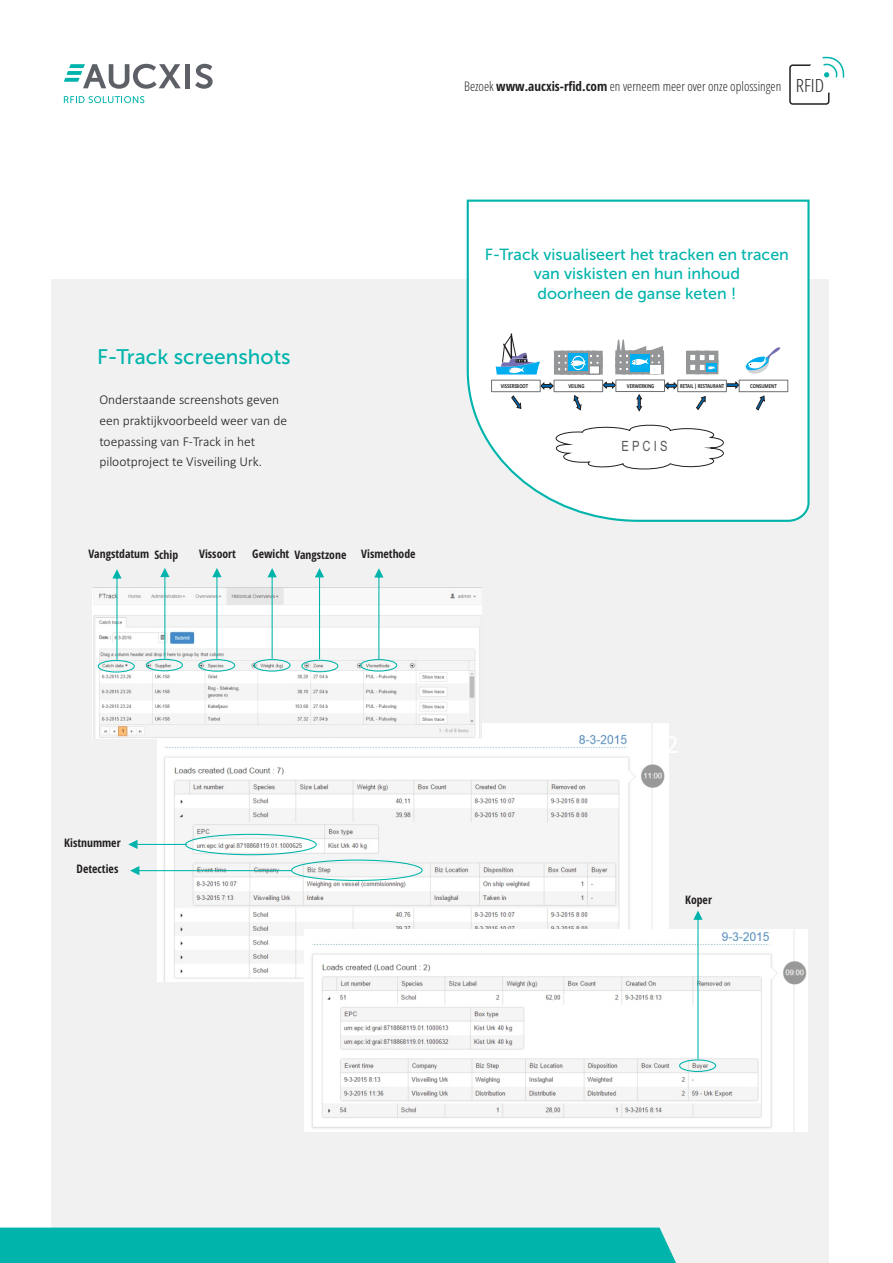
<style>
.page{position:relative;width:893px;height:1263px;background:#fff}
.page>*{position:absolute;margin:0;border:0;box-sizing:border-box;transform-origin:0 0}
.t1{font:21px "Museo Sans 500";color:#00b4ab}
.t2{font:16.05px/19.2px "Museo Sans 500";color:#00b4ab;text-align:center}
.t3{font:14.1px "Arial";color:#58595b;scale:.79 1}
.t4{font:300 13.5px/20.5px "Calibri";color:#231f20}
.t5{font:300 condensed 13.2px "Open Sans";color:#231f20}
.t6{font:700 condensed 11.7px "Open Sans";color:#231f20}
.t7{font:700 6px "Calibri";color:#231f20;scale:.79 1}
.s1{font-weight:700}
.s2{font-size:18.15px}
</style>
<div class="page">
<div style="left:52px;top:280px;width:777px;height:983px;background:#f1f1f2"></div>
<div style="left:185px;top:64px;width:5px;height:24px;background:#5d6167"></div>
<svg style="left:195px;top:64px;width:18px;height:25px"></svg>
<svg style="left:64px;top:64px;width:117px;height:25px"></svg>
<svg style="left:64px;top:96px;width:80px;height:7px"></svg>
<div style="left:0;top:1227px;width:676px;height:36px;background:#00b4ab"></div>
<img style="left:158px;top:724px;width:510px;height:257px">
<img style="left:92px;top:588px;width:389px;height:150px">
<div style="left:98px;top:660px;width:37px;height:12px;border:1px solid #00b4ab;border-radius:50%"></div>
<div style="left:185px;top:834px;width:132px;height:21px;border:1px solid #00b4ab;border-radius:50%"></div>
<div style="left:291px;top:859px;width:132px;height:22px;border:1px solid #00b4ab;border-radius:50%"></div>
<div style="left:146px;top:659px;width:37px;height:12px;border:1px solid #00b4ab;border-radius:50%"></div>
<div style="left:198px;top:659px;width:37px;height:13px;border:1px solid #00b4ab;border-radius:50%"></div>
<div style="left:301px;top:660px;width:37px;height:12px;border:1px solid #00b4ab;border-radius:50%"></div>
<div style="left:254px;top:659px;width:37px;height:12px;border:1px solid #00b4ab;border-radius:50%"></div>
<div style="left:360px;top:659px;width:37px;height:12px;border:1px solid #00b4ab;border-radius:50%"></div>
<svg style="left:112px;top:569px;width:10px;height:91px"></svg>
<svg style="left:160px;top:568px;width:9px;height:91px"></svg>
<svg style="left:212px;top:568px;width:10px;height:91px"></svg>
<svg style="left:267px;top:568px;width:10px;height:91px"></svg>
<svg style="left:315px;top:568px;width:9px;height:91px"></svg>
<svg style="left:374px;top:568px;width:9px;height:91px"></svg>
<svg style="left:128px;top:840px;width:59px;height:9px"></svg>
<svg style="left:130px;top:866px;width:162px;height:9px"></svg>
<img style="left:304px;top:929px;width:503px;height:202px">
<div style="left:679px;top:1059px;width:37px;height:13px;border:1px solid #00b4ab;border-radius:50%"></div>
<svg style="left:693px;top:910px;width:10px;height:149px"></svg>
<svg style="left:466px;top:199px;width:345px;height:323px;fill:#fff"></svg>
<svg style="left:616px;top:339px;width:47px;height:11px"></svg>
<div style="left:615px;top:350px;width:11px;height:11px;border:4px solid #949698"></div>
<div style="left:615px;top:357px;width:11px;height:11px;border:4px solid #949698"></div>
<div style="left:615px;top:364px;width:11px;height:10px;border:4px solid #949698"></div>
<div style="left:622px;top:350px;width:10px;height:11px;border:4px solid #949698"></div>
<div style="left:622px;top:357px;width:10px;height:11px;border:4px solid #949698"></div>
<div style="left:622px;top:364px;width:10px;height:10px;border:4px solid #949698"></div>
<div style="left:628px;top:350px;width:11px;height:11px;border:4px solid #949698"></div>
<div style="left:628px;top:357px;width:11px;height:11px;border:4px solid #949698"></div>
<div style="left:628px;top:364px;width:11px;height:10px;border:4px solid #949698"></div>
<div style="left:634px;top:350px;width:11px;height:11px;border:4px solid #949698"></div>
<div style="left:634px;top:364px;width:11px;height:10px;border:4px solid #949698"></div>
<div style="left:641px;top:350px;width:10px;height:11px;border:4px solid #949698"></div>
<div style="left:641px;top:364px;width:10px;height:10px;border:4px solid #949698"></div>
<div style="left:647px;top:350px;width:11px;height:11px;border:4px solid #949698"></div>
<div style="left:647px;top:357px;width:11px;height:11px;border:4px solid #949698"></div>
<div style="left:647px;top:364px;width:11px;height:10px;border:4px solid #949698"></div>
<div style="left:653px;top:350px;width:11px;height:11px;border:4px solid #949698"></div>
<div style="left:653px;top:357px;width:11px;height:11px;border:4px solid #949698"></div>
<div style="left:653px;top:364px;width:11px;height:10px;border:4px solid #949698"></div>
<div style="left:650px;top:366px;width:11px;height:8px;background:#fff"></div>
<div style="left:630px;top:354px;width:20px;height:17px;background:#00aeef"></div>
<svg style="left:631px;top:358px;width:18px;height:7px"></svg>
<div style="left:554px;top:351px;width:11px;height:10px;border:4px solid #949698"></div>
<div style="left:554px;top:357px;width:11px;height:11px;border:4px solid #949698"></div>
<div style="left:554px;top:364px;width:11px;height:11px;border:4px solid #949698"></div>
<div style="left:560px;top:351px;width:11px;height:10px;border:4px solid #949698"></div>
<div style="left:560px;top:357px;width:11px;height:11px;border:4px solid #949698"></div>
<div style="left:560px;top:364px;width:11px;height:11px;border:4px solid #949698"></div>
<div style="left:567px;top:351px;width:10px;height:10px;border:4px solid #949698"></div>
<div style="left:567px;top:357px;width:10px;height:11px;border:4px solid #949698"></div>
<div style="left:567px;top:364px;width:10px;height:11px;border:4px solid #949698"></div>
<div style="left:573px;top:351px;width:11px;height:10px;border:4px solid #949698"></div>
<div style="left:573px;top:364px;width:11px;height:11px;border:4px solid #949698"></div>
<div style="left:579px;top:351px;width:11px;height:10px;border:4px solid #949698"></div>
<div style="left:579px;top:364px;width:11px;height:11px;border:4px solid #949698"></div>
<div style="left:586px;top:351px;width:10px;height:10px;border:4px solid #949698"></div>
<div style="left:586px;top:364px;width:10px;height:11px;border:4px solid #949698"></div>
<div style="left:592px;top:351px;width:11px;height:10px;border:4px solid #949698"></div>
<div style="left:592px;top:357px;width:11px;height:11px;border:4px solid #949698"></div>
<div style="left:592px;top:364px;width:11px;height:11px;border:4px solid #949698"></div>
<div style="left:568px;top:354px;width:20px;height:17px;background:#00aeef"></div>
<svg style="left:570px;top:356px;width:30px;height:18px"></svg>
<div style="left:686px;top:351px;width:14px;height:14px;border:4px solid #949698"></div>
<div style="left:686px;top:360px;width:14px;height:14px;border:4px solid #949698"></div>
<div style="left:695px;top:351px;width:14px;height:14px;border:4px solid #949698"></div>
<div style="left:695px;top:360px;width:14px;height:14px;border:4px solid #949698"></div>
<div style="left:705px;top:351px;width:13px;height:14px;border:4px solid #949698"></div>
<div style="left:705px;top:360px;width:13px;height:14px;border:4px solid #949698"></div>
<svg style="left:745px;top:347px;width:36px;height:33px"></svg>
<svg style="left:540px;top:382px;width:14px;height:7px"></svg>
<svg style="left:603px;top:382px;width:13px;height:7px"></svg>
<svg style="left:665px;top:382px;width:13px;height:7px"></svg>
<svg style="left:574px;top:395px;width:7px;height:15px"></svg>
<svg style="left:636px;top:394px;width:6px;height:17px"></svg>
<svg style="left:726px;top:381px;width:13px;height:8px"></svg>
<svg style="left:756px;top:396px;width:9px;height:14px"></svg>
<svg style="left:696px;top:396px;width:10px;height:14px"></svg>
<svg style="left:511px;top:395px;width:10px;height:14px"></svg>
<div style="left:616px;top:380px;width:49px;height:12px;background:#fff;border:1px solid #6d6f71"></div>
<div style="left:678px;top:380px;width:48px;height:12px;background:#fff;border:1px solid #6d6f71"></div>
<div style="left:739px;top:380px;width:49px;height:12px;background:#fff;border:1px solid #6d6f71"></div>
<div style="left:554px;top:380px;width:49px;height:12px;background:#fff;border:1px solid #6d6f71"></div>
<div style="left:491px;top:380px;width:49px;height:12px;background:#fff;border:1px solid #6d6f71"></div>
<svg style="left:496px;top:334px;width:44px;height:40px"></svg>
<div style="left:706px;top:363px;width:10px;height:9px;background:#00aeef"></div>
<svg style="left:708px;top:366px;width:7px;height:4px"></svg>
<svg style="left:542px;top:423px;width:189px;height:48px"></svg>
<div style="left:789px;top:64px;width:40px;height:41px;border:1px solid #231f20;border-radius:3px"></div>
<div style="left:807px;top:57px;width:36px;height:36px;background:#fff;border-radius:50%"></div>
<svg style="left:822px;top:56px;width:23px;height:22px"></svg>
<p class="t5" style="left:464px;top:81px;width:361px">Bezoek <span class="s1">www.aucxis-rfid.com</span> en verneem meer over onze oplossingen <span class="s2">RFID</span></p>
<h1 class="t1" style="left:97px;top:348px;width:195px">F-Track screenshots</h1>
<p class="t4" style="left:99px;top:391px;width:189px">Onderstaande screenshots geven een praktijkvoorbeeld weer van de toepassing van F-Track in het pilootproject te Visveiling Urk.</p>
<p class="t6" style="left:89px;top:549px;width:91px">Vangstdatum Schip</p>
<p class="t6" style="left:199px;top:549px;width:38px">Vissoort</p>
<p class="t6" style="left:252px;top:550px;width:96px">Gewicht Vangstzone</p>
<p class="t6" style="left:361px;top:549px;width:56px">Vismethode</p>
<p class="t2" style="left:485px;top:246px;width:306px">F-Track visualiseert het tracken en tracen van viskisten en hun inhoud<br>doorheen de ganse keten !</p>
<p class="t7" style="left:501px;top:384px;width:36px">VISSERSBOOT</p>
<p class="t7" style="left:568px;top:384px;width:22px">VEILING</p>
<p class="t7" style="left:627px;top:384px;width:36px">VERWERKING</p>
<p class="t7" style="left:680px;top:384px;width:57px">RETAIL | RESTAURANT</p>
<p class="t7" style="left:750px;top:383px;width:35px">CONSUMENT</p>
<p class="t3" style="left:622px;top:440px;width:60px">E P C I S</p>
<p class="t6" style="left:64px;top:838px;width:58px">Kistnummer</p>
<p class="t6" style="left:77px;top:864px;width:43px">Detecties</p>
<p class="t6" style="left:685px;top:895px;width:28px">Koper</p>
</div>
